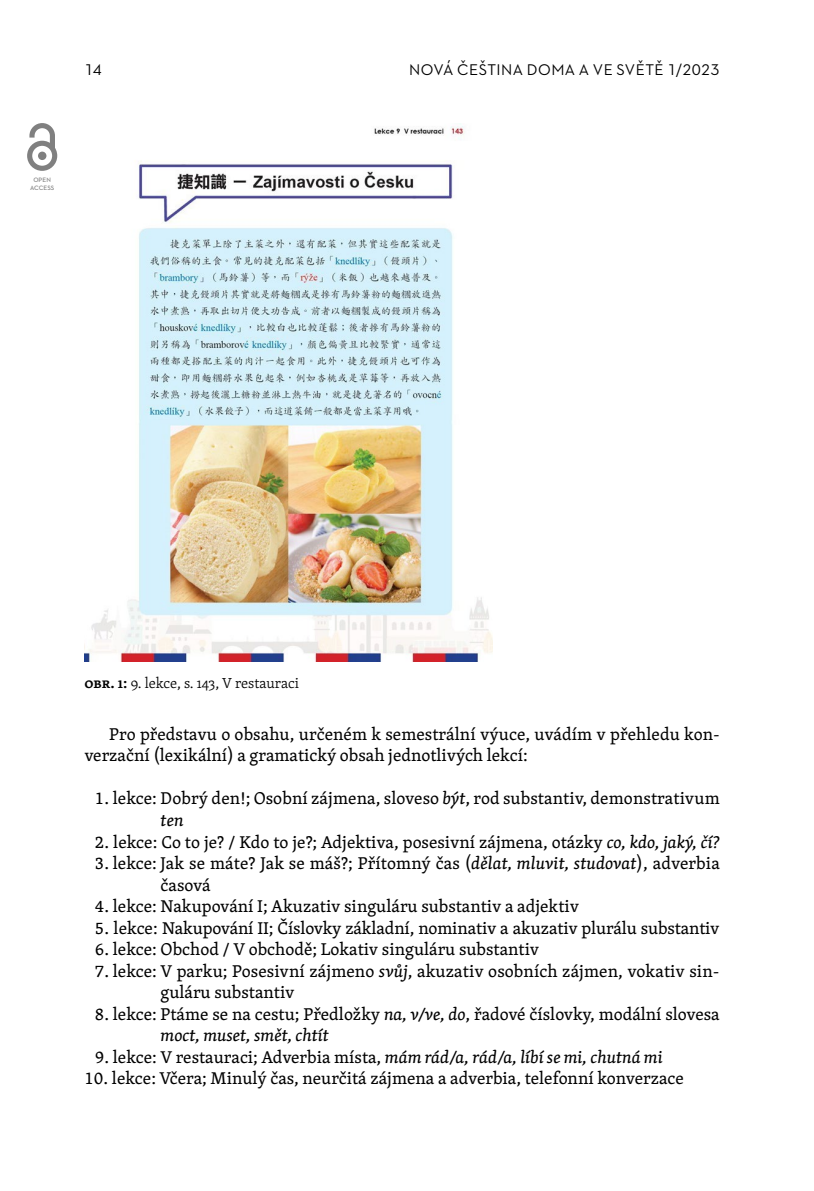
<style>
.page{position:relative;width:814px;height:1191px;background:#fff}
.page>*{position:absolute;margin:0;border:0;box-sizing:border-box;transform-origin:0 0}
.t1{font:17.5px/21.5px "Skolar PE";color:#000}
.t2{font:15.75px "Neutraface 2 Text";letter-spacing:.025em;color:#000}
.t3{font:300 14.88px "Skolar PE";color:#000}
.t4{font:600 6.48px/8.8px "Neutraface 2 Text";letter-spacing:.01em;color:#878787;text-align:center}
.s1{font-weight:600}
.s2{font-style:italic}
</style>
<div class="page">
<img style="left:85px;top:123px;width:408px;height:539px">
<svg style="left:27px;top:123px;width:30px;height:31px"></svg>
<div style="left:27px;top:141px;width:30px;height:30px;border:5px solid #808080;border-radius:50%"></div>
<div style="left:38px;top:152px;width:8px;height:8px;background:#808080;border-radius:50%"></div>
<p class="t2" style="left:84px;top:60px;width:19px">14</p>
<p class="t2" style="left:409px;top:60px;width:312px">NOVÁ ČEŠTINA DOMA A VE SVĚTĚ 1/2023</p>
<p class="t4" style="left:30px;top:175px;width:26px">OPEN<br>ACCESS</p>
<p class="t3" style="left:84px;top:672px;width:216px"><span class="s1">Obr. 1:</span> 9. lekce, s. 143, V restauraci</p>
<p class="t1" style="left:84px;top:722px;width:637px;text-indent:25px">Pro představu o obsahu, určeném k semestrální výuce, uvádím v přehledu kon&shy;verzační (lexikální) a gramatický obsah jednotlivých lekcí:</p>
<p class="t1" style="left:161px;top:787px;width:560px;text-indent:-66px">1. lekce: Dobrý den!; Osobní zájmena, sloveso <span class="s2">být</span>, rod substantiv, demonstrativum <span class="s2">ten</span></p>
<p class="t1" style="left:95px;top:830px;width:626px">2. lekce: Co to je? / Kdo to je?; Adjektiva, posesivní zájmena, otázky <span class="s2">co, kdo, jaký, čí?</span></p>
<p class="t1" style="left:161px;top:852px;width:560px;text-indent:-66px">3. lekce: Jak se máte? Jak se máš?; Přítomný čas (<span class="s2">dělat, mluvit, studovat</span>), adverbia časová</p>
<p class="t1" style="left:95px;top:895px;width:485px">4. lekce: Nakupování I; Akuzativ singuláru substantiv a adjektiv</p>
<p class="t1" style="left:95px;top:916px;width:626px">5. lekce: Nakupování II; Číslovky základní, nominativ a akuzativ plurálu substantiv</p>
<p class="t1" style="left:95px;top:938px;width:446px">6. lekce: Obchod / V obchodě; Lokativ singuláru substantiv</p>
<p class="t1" style="left:160px;top:959px;width:560px;text-indent:-65px">7. lekce: V parku; Posesivní zájmeno <span class="s2">svůj</span>, akuzativ osobních zájmen, vokativ sin&shy;guláru substantiv</p>
<p class="t1" style="left:161px;top:1002px;width:560px;text-indent:-66px">8. lekce: Ptáme se na cestu; Předložky <span class="s2">na, v/ve, do</span>, řadové číslovky, modální slovesa <span class="s2">moct, muset, smět, chtít</span></p>
<p class="t1" style="left:95px;top:1045px;width:569px">9. lekce: V restauraci; Adverbia místa, <span class="s2">mám rád/a, rád/a, líbí se mi, chutná mi</span></p>
<p class="t1" style="left:84px;top:1067px;width:601px">10. lekce: Včera; Minulý čas, neurčitá zájmena a adverbia, telefonní konverzace</p>
</div>
